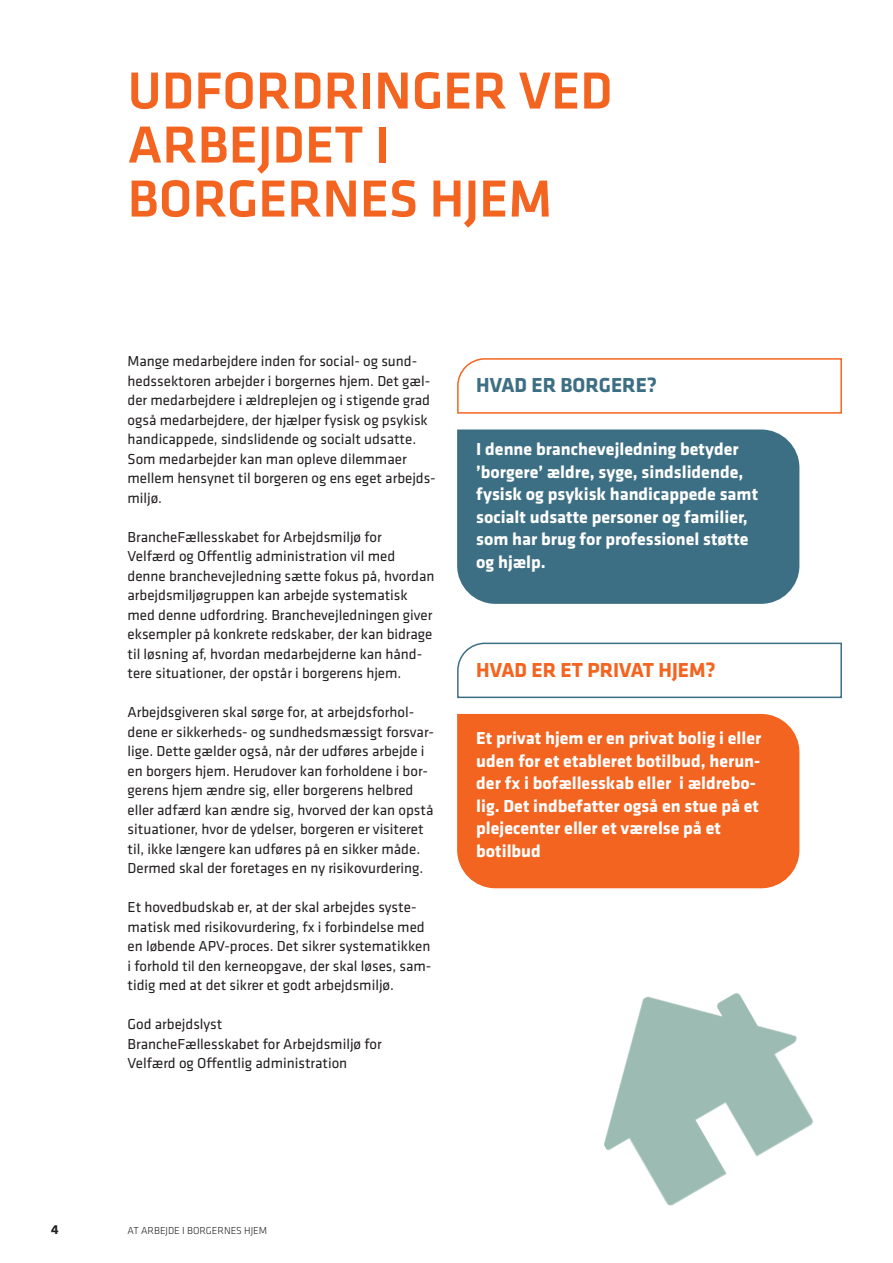
<style>
.page{position:relative;width:893px;height:1263px;background:#fff}
.page>*{position:absolute;margin:0;border:0;box-sizing:border-box;transform-origin:0 0}
.Overskrift_opslag_1{font:500 54px "Klavika";color:#f36421}
.BAR_Brød{font:700 21px "Klavika";color:#f36421}
.BAR_Brød-2{font:700 21px "Klavika";color:#3d6f84}
.BAR_Brød-3{font:700 18px/22.5px "Klavika";color:#fff}
.BAR_Brød-4{font:15px/19.5px "Klavika";color:#231f20}
.t1{font:700 13.5px "Klavika";color:#231f20}
.t2{font:300 10.5px "Klavika";color:#231f20}
</style>
<div class="page">
<svg style="left:457px;top:358px;width:385px;height:56px"></svg>
<div style="left:457px;top:429px;width:342px;height:175px;background:#3d6f84"></div>
<svg style="left:457px;top:642px;width:385px;height:57px"></svg>
<div style="left:457px;top:714px;width:342px;height:174px;background:#f36421"></div>
<img style="left:604px;top:993px;width:209px;height:213px">
<p class="Overskrift_opslag_1" style="left:128px;top:54px;width:487px">UDFORDRINGER VED</p>
<p class="Overskrift_opslag_1" style="left:128px;top:108px;width:264px">ARBEJDET I</p>
<p class="Overskrift_opslag_1" style="left:128px;top:162px;width:426px">BORGERNES HJEM</p>
<p class="BAR_Brød-4" style="left:128px;top:351px;width:310px">Mange medarbejdere inden for social- og sund&shy;hedssektoren arbejder i borgernes hjem. Det gæl&shy;der medarbejdere i ældreplejen og i stigende grad også medarbejdere, der hjælper fysisk og psykisk handicappede, sindslidende og socialt udsatte.<br>Som medarbejder kan man opleve dilemmaer mellem hensynet til borgeren og ens eget arbejds&shy;miljø.</p>
<p class="BAR_Brød-4" style="left:128px;top:526px;width:256px">BrancheFællesskabet for Arbejdsmiljø for</p>
<p class="BAR_Brød-4" style="left:128px;top:546px;width:308px">Velfærd og Offentlig administration vil med denne branchevejledning sætte fokus på, hvordan arbejdsmiljøgruppen kan arbejde systematisk med denne udfordring. Branchevejledningen giver eksempler på konkrete redskaber, der kan bidrage til løsning af, hvordan medarbejderne kan hånd&shy;tere situationer, der opstår i borgerens hjem.</p>
<p class="BAR_Brød-4" style="left:128px;top:702px;width:308px">Arbejdsgiveren skal sørge for, at arbejdsforhol&shy;dene er sikkerheds- og sundhedsmæssigt forsvar&shy;lige. Dette gælder også, når der udføres arbejde i en borgers hjem. Herudover kan forholdene i bor&shy;gerens hjem ændre sig, eller borgerens helbred eller adfærd kan ændre sig, hvorved der kan opstå situationer, hvor de ydelser, borgeren er visiteret til, ikke længere kan udføres på en sikker måde.<br>Dermed skal der foretages en ny risikovurdering.</p>
<p class="BAR_Brød-4" style="left:128px;top:897px;width:305px">Et hovedbudskab er, at der skal arbejdes syste&shy;matisk med risikovurdering, fx i forbindelse med en løbende APV-proces. Det sikrer systematikken i forhold til den kerneopgave, der skal løses, sam&shy;tidig med at det sikrer et godt arbejdsmiljø.</p>
<p class="BAR_Brød-4" style="left:128px;top:1014px;width:96px">God arbejdslyst</p>
<p class="BAR_Brød-4" style="left:128px;top:1033px;width:256px">BrancheFællesskabet for Arbejdsmiljø for</p>
<p class="BAR_Brød-4" style="left:128px;top:1053px;width:221px">Velfærd og Offentlig administration</p>
<p class="BAR_Brød-2" style="left:476px;top:370px;width:182px">HVAD ER BORGERE?</p>
<p class="BAR_Brød-3" style="left:476px;top:437px;width:283px">I denne branchevejledning betyder ’borgere’ ældre, syge, sindslidende, fysisk og psykisk handicappede samt socialt udsatte personer og familier, som har brug for professionel støtte og hjælp.</p>
<p class="BAR_Brød" style="left:476px;top:654px;width:241px">HVAD ER ET PRIVAT HJEM?</p>
<p class="BAR_Brød-3" style="left:476px;top:726px;width:287px">Et privat hjem er en privat bolig i eller uden for et etableret botilbud, herun&shy;der fx i bofællesskab eller i ældrebo&shy;lig. Det indbefatter også en stue på et plejecenter eller et værelse på et botilbud</p>
<p class="t1" style="left:51px;top:1220px;width:9px">4</p>
<p class="t2" style="left:128px;top:1224px;width:141px">AT ARBEJDE I BORGERNES HJEM</p>
</div>
